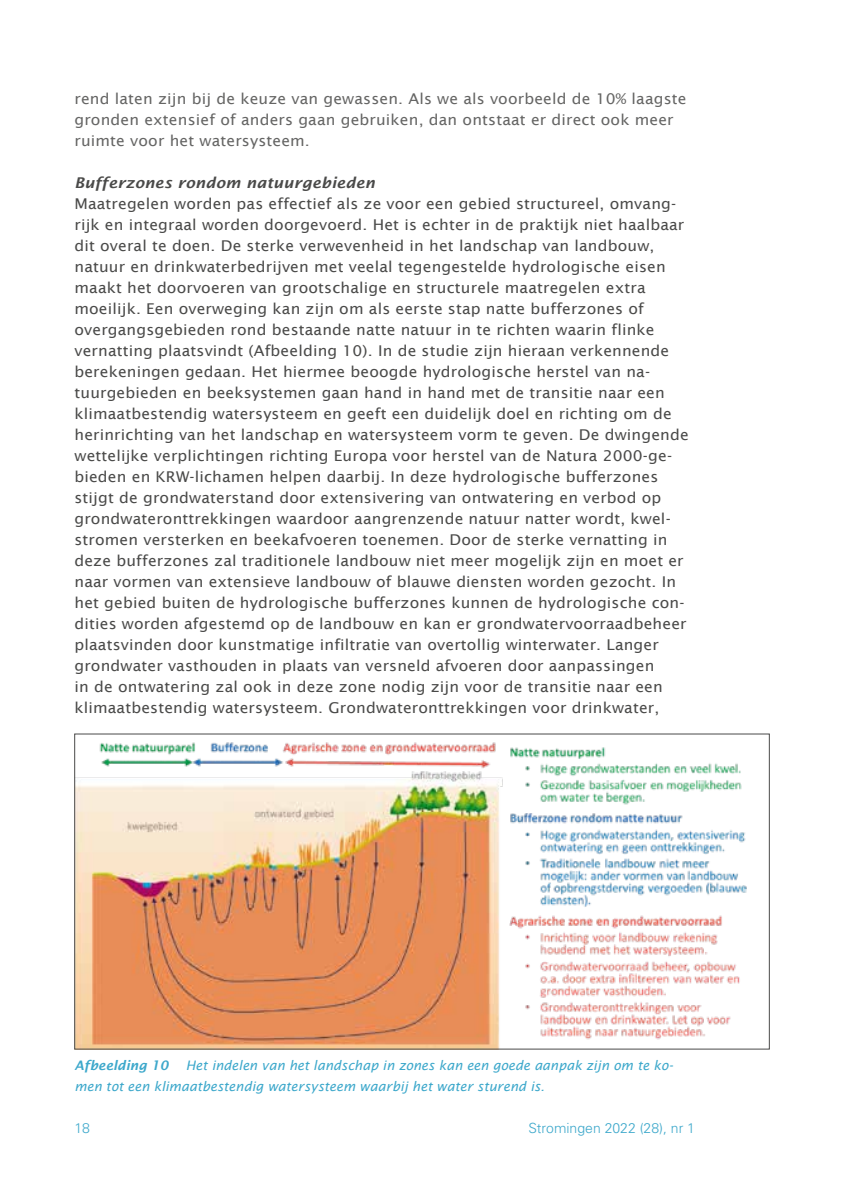
<style>
.page{position:relative;width:844px;height:1191px;background:#fff}
.page>*{position:absolute;margin:0;border:0;box-sizing:border-box;transform-origin:0 0}
.t1{font:14.88px/21px "Lucida Sans";letter-spacing:.01em;color:#4a4a49;scale:1.05 1}
.t2{font:14.88px/21px "Lucida Sans";letter-spacing:.01em;color:#656564;scale:1.05 1}
.t3{font:italic 600 14.88px "Lucida Sans";letter-spacing:.01em;color:#4a4a49;scale:1.05 1}
.t4{font:300 14px "Univers";color:#3da8cb}
.t5{font:italic 13.12px/21px "Lucida Sans";color:#3da8cb}
.t6{font:italic 600 13.12px "Lucida Sans";color:#3da8cb}
</style>
<div class="page">
<img style="left:76px;top:742px;width:671px;height:305px">
<p class="t2" style="left:74px;top:88px;width:584px">rend laten zijn bij de keuze van gewassen. Als we als voorbeeld de 10% laagste gronden extensief of anders gaan gebruiken, dan ontstaat er direct ook meer ruimte voor het watersysteem.</p>
<p class="t3" style="left:74px;top:174px;width:288px">Bufferzones rondom natuurgebieden</p>
<p class="t1" style="left:74px;top:193px;width:586px">Maatregelen worden pas effectief als ze voor een gebied structureel, omvang&shy;rijk en integraal worden doorgevoerd. Het is echter in de praktijk niet haalbaar dit overal te doen. De sterke verwevenheid in het landschap van landbouw, natuur en drinkwaterbedrijven met veelal tegengestelde hydrologische eisen maakt het doorvoeren van grootschalige en structurele maatregelen extra moeilijk. Een overweging kan zijn om als eerste stap natte bufferzones of overgangsgebieden rond bestaande natte natuur in te richten waarin flinke vernatting plaatsvindt (Afbeelding 10). In de studie zijn hieraan verkennende berekeningen gedaan. Het hiermee beoogde hydrologische herstel van na&shy;tuurgebieden en beeksystemen gaan hand in hand met de transitie naar een klimaatbestendig watersysteem en geeft een duidelijk doel en richting om de herinrichting van het landschap en watersysteem vorm te geven. De dwingende wettelijke verplichtingen richting Europa voor herstel van de Natura 2000-ge&shy;bieden en KRW-lichamen helpen daarbij. In deze hydrologische bufferzones stijgt de grondwaterstand door extensivering van ontwatering en verbod op grondwateronttrekkingen waardoor aangrenzende natuur natter wordt, kwel&shy;stromen versterken en beekafvoeren toenemen. Door de sterke vernatting in deze bufferzones zal traditionele landbouw niet meer mogelijk zijn en moet er naar vormen van extensieve landbouw of blauwe diensten worden gezocht. In het gebied buiten de hydrologische bufferzones kunnen de hydrologische con&shy;dities worden afgestemd op de landbouw en kan er grondwatervoorraadbeheer plaatsvinden door kunstmatige infiltratie van overtollig winterwater. Langer grondwater vasthouden in plaats van versneld afvoeren door aanpassingen<br>in de ontwatering zal ook in deze zone nodig zijn voor de transitie naar een klimaatbestendig watersysteem. Grondwateronttrekkingen voor drinkwater,</p>
<p class="t6" style="left:74px;top:1058px;width:96px">Afbeelding 10</p>
<p class="t5" style="left:74px;top:1055px;width:600px;text-indent:111px">Het indelen van het landschap in zones kan een goede aanpak zijn om te ko&shy;men tot een klimaatbestendig watersysteem waarbij het water sturend is.</p>
<p class="t4" style="left:74px;top:1120px;width:17px">18</p>
<p class="t4" style="left:528px;top:1120px;width:168px">Stromingen 2022 (28), nr 1</p>
</div>
